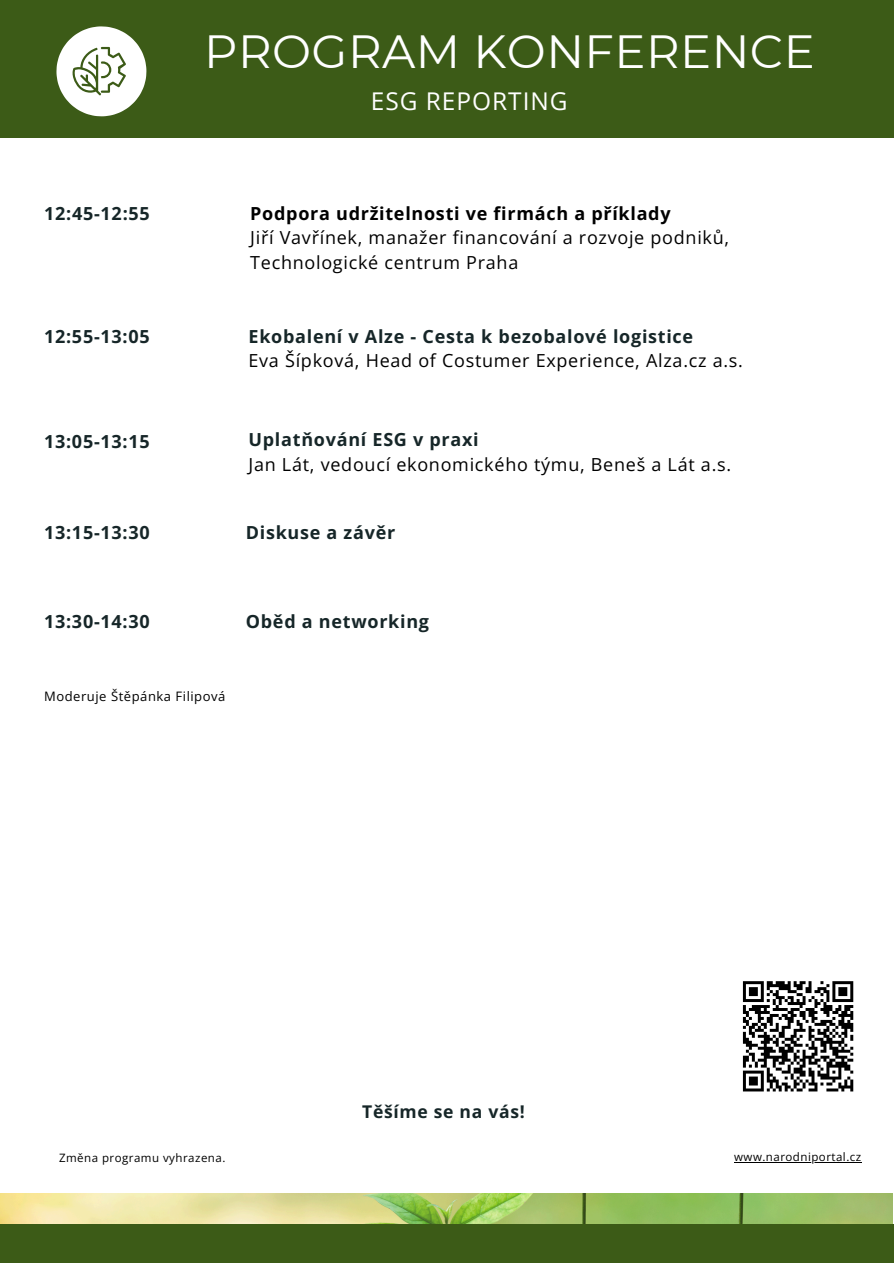
<style>
.page{position:relative;width:894px;height:1264px;background:#fff}
.page>*{position:absolute;margin:0;border:0;box-sizing:border-box;transform-origin:0 0}
.t1{font:46.5px "Montserrat";letter-spacing:.01em;color:#fff}
.t2{font:24.45px "Open Sans";letter-spacing:.04em;color:#fff}
.t3{font:18px/24.8px "Open Sans";letter-spacing:.04em;color:#000}
.t4{font:700 18px "Open Sans";letter-spacing:.04em;color:#162628}
.t5{font:700 17.55px "Open Sans";letter-spacing:.04em;color:#162628}
.t6{font:13.05px "Open Sans";letter-spacing:.04em;color:#000}
.t7{font:11.55px "Open Sans";letter-spacing:.04em;color:#000}
.s1{font-weight:700}
.s2{font-weight:700;color:#162628}
</style>
<div class="page">
<div style="left:0;top:0;width:893px;height:138px;background:#3c5b17"></div>
<img style="left:0;top:1193px;width:892px;height:31px">
<svg style="left:56px;top:26px;width:90px;height:90px"></svg>
<div style="left:0;top:1224px;width:892px;height:38px;background:#3c5b17"></div>
<svg style="left:742px;top:981px;width:112px;height:111px"></svg>
<hr style="left:734px;top:1161px;width:127px;height:1px;background:#000">
<h2 class="t1" style="left:204px;top:23px;width:612px">PROGRAM KONFERENCE</h2>
<p class="t2" style="left:371px;top:84px;width:198px">ESG REPORTING</p>
<h3 class="t4" style="left:44px;top:200px;width:107px">12:45-12:55</h3>
<h4 class="t3" style="left:250px;top:200px;width:480px"><span class="s1">Podpora udržitelnosti ve firmách a příklady<br></span>Jiří Vavřínek, manažer financování a rozvoje podniků,<br>Technologické centrum Praha</h4>
<h3 class="t4" style="left:44px;top:324px;width:107px">12:55-13:05</h3>
<h3 class="t4" style="left:44px;top:428px;width:107px">13:05-13:15</h3>
<h3 class="t3" style="left:248px;top:323px;width:496px"><span class="s2">Ekobalení v Alze - Cesta k bezobalové logistice<br></span>Eva Šípková, Head of Costumer Experience, Alza.cz a.s.</h3>
<h5 class="t3" style="left:248px;top:426px;width:484px"><span class="s2">Uplatňování ESG v praxi<br></span>Jan Lát, vedoucí ekonomického týmu, Beneš a Lát a.s.</h5>
<h3 class="t4" style="left:44px;top:519px;width:107px">13:15-13:30</h3>
<h4 class="t4" style="left:246px;top:519px;width:151px">Diskuse a závěr</h4>
<h3 class="t4" style="left:44px;top:608px;width:107px">13:30-14:30</h3>
<h4 class="t4" style="left:246px;top:608px;width:185px">Oběd a networking</h4>
<p class="t6" style="left:44px;top:687px;width:183px">Moderuje Štěpánka Filipová</p>
<h3 class="t7" style="left:59px;top:1149px;width:168px">Změna programu vyhrazena.</h3>
<h3 class="t5" style="left:362px;top:1098px;width:164px">Těšíme se na vás!</h3>
<p class="t7" style="left:734px;top:1148px;width:128px">www.narodniportal.cz</p>
</div>
